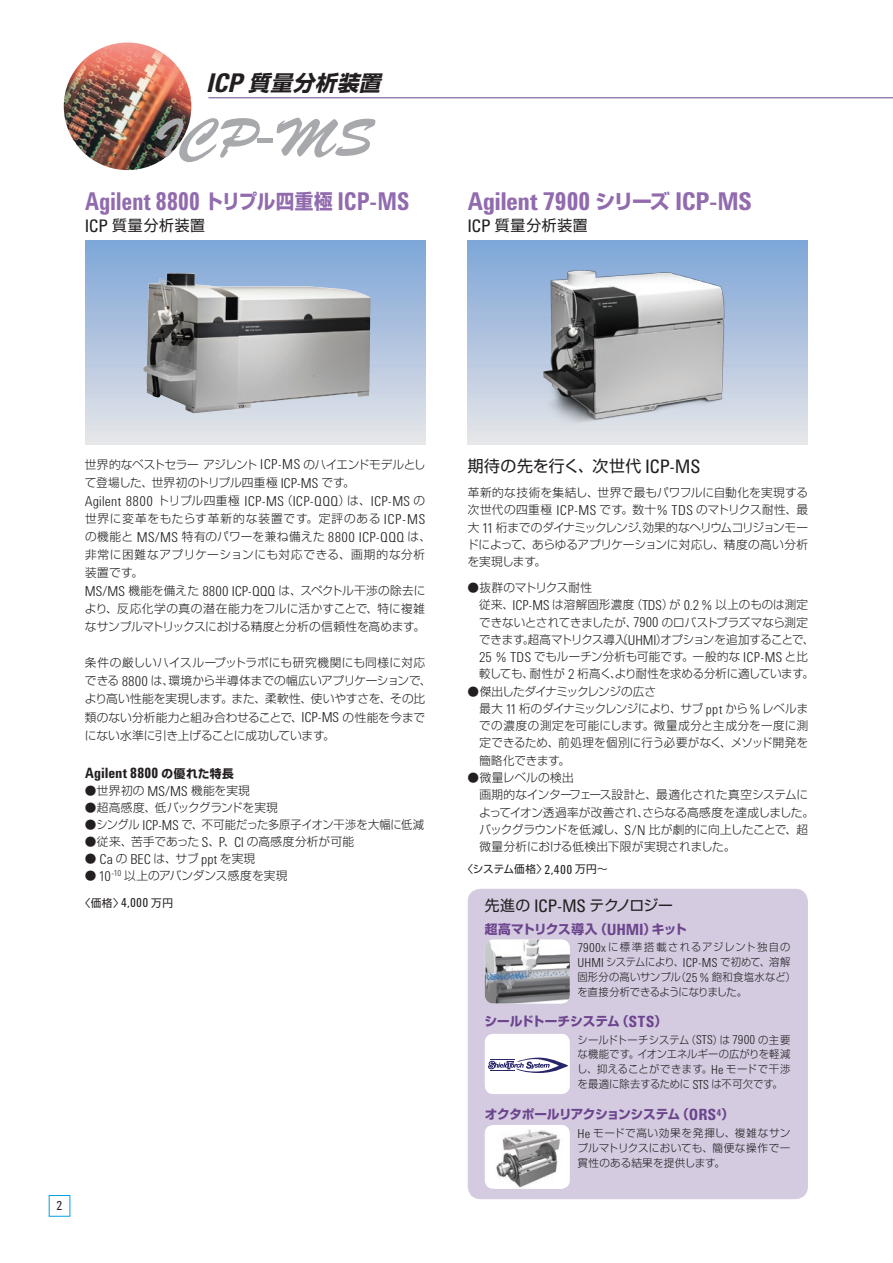
<style>
.page{position:relative;width:893px;height:1263px;background:#fff}
.page>*{position:absolute;margin:0;border:0;box-sizing:border-box;transform-origin:0 0}
.t1{font:53.1px "Brush Script";color:#a8a9ad}
.t2{font:700 25.2px "Agilent Cond";letter-spacing:-.015em;color:#916bae;scale:.92 1}
.t3{font:700 25.2px "Agilent Cond";letter-spacing:-.015em;color:#916bae}
.t4{font:italic 700 21.3px "Shin Go";color:#231f20}
.t5{font:15.9px "Shin Go";letter-spacing:.025em;color:#231f20}
.t6{font:14.85px "Shin Go";letter-spacing:.03em;color:#231f20}
.t7{font:14.85px "Shin Go";letter-spacing:-.02em;color:#231f20}
.t8{font:700 14.55px "Agilent Cond";color:#231f20}
.t9{font:300 14.1px "Agilent Cond";letter-spacing:.025em;color:#231f20}
.t10{font:700 12.75px "Shin Go";letter-spacing:-.045em;color:#6c458d}
.t11{font:700 12.75px "Shin Go";letter-spacing:-.025em;color:#6c458d}
.t12{font:12.75px "Agilent Cond";color:#231f20}
.t13{font:300 11.7px/17.2px "Shin Go";color:#231f20}
.t14{font:300 11.7px/18px "Shin Go";letter-spacing:.03em;color:#231f20}
.t15{font:300 11.7px/18px "Shin Go";letter-spacing:-.025em;color:#231f20}
.t16{font:300 11.7px "Shin Go";letter-spacing:.02em;color:#231f20}
.t17{font:300 10.65px/14.9px "Shin Go";letter-spacing:.015em;color:#231f20;text-align:justify}
.t18{font:10.65px "Shin Go";color:#231f20}
.t19{font:10.65px "Shin Go";letter-spacing:.025em;color:#231f20}
.s1{font-family:"Agilent Cond";font-size:26.55px}
.s2{font-family:"Shin Go";font-size:20.25px}
.s3{font-family:"Agilent Cond";font-size:17.85px}
.s4{font-family:"Agilent Cond";font-size:14.1px}
.s5{font-family:"Shin Go";font-size:11.7px}
.s6{font-family:"Agilent Cond";font-size:12.75px}
.s7{font-family:"Agilent Cond";font-size:19.2px}
.s8{font-family:"Agilent Cond";font-size:15.9px}
</style>
<div class="page">
<div style="left:49px;top:1195px;width:21px;height:21px;border:1px solid #00a1e3"></div>
<img style="left:64px;top:43px;width:127px;height:127px;border-radius:64px">
<hr style="left:208px;top:98px;width:685px;height:1px;background:#6c458d">
<div style="left:468px;top:240px;width:340px;height:204px;background:linear-gradient(to bottom,#7da5d7,#e6e5e8)"></div>
<div style="left:85px;top:240px;width:340px;height:204px;background:linear-gradient(to bottom,#7da5d7,#e6e5e8)"></div>
<img style="left:143px;top:273px;width:228px;height:140px">
<div style="left:468px;top:889px;width:340px;height:310px;background:#d4cbe1;border-radius:13px"></div>
<img style="left:485px;top:940px;width:85px;height:63px">
<div style="left:485px;top:1034px;width:85px;height:60px;background:#fff;border-radius:9px"></div>
<svg style="left:488px;top:1057px;width:80px;height:16px"></svg>
<div style="left:485px;top:1125px;width:85px;height:64px;background:#fff;border-radius:9px"></div>
<img style="left:496px;top:1129px;width:68px;height:60px">
<img style="left:529px;top:260px;width:205px;height:176px">
<h3 class="t4" style="left:206px;top:69px;width:182px"><span class="s1">ICP</span> 質量分析装置</h3>
<h1 class="t1" style="left:154px;top:108px;width:221px">ICP-MS</h1>
<h2 class="t2" style="left:85px;top:187px;width:354px">Agilent 8800 <span class="s2">トリプル四重極</span> ICP-MS</h2>
<p class="t6" style="left:85px;top:216px;width:122px"><span class="s3">ICP</span> 質量分析装置</p>
<h2 class="t3" style="left:468px;top:187px;width:286px">Agilent 7900 <span class="s2">シリーズ</span> ICP-MS</h2>
<p class="t6" style="left:467px;top:216px;width:122px"><span class="s3">ICP</span> 質量分析装置</p>
<p class="t15" style="left:85px;top:455px;width:342px">世界的なベストセラーアジレント <span class="s4">ICP-MS</span> のハイエンドモデルとして登場した、世界初のトリプル四重極 <span class="s4">ICP-MS</span> です。</p>
<p class="t9" style="left:85px;top:493px;width:342px">Agilent 8800 <span class="s5">トリプル四重極</span> ICP-MS<span class="s5">（</span>ICP-QQQ<span class="s5">）は、</span>ICP-MS <span class="s5">の</span></p>
<p class="t14" style="left:85px;top:509px;width:348px">世界に変革をもたらす革新的な装置です。定評のある <span class="s4">ICP-MS</span>の機能と <span class="s4">MS/MS</span> 特有のパワーを兼ね備えた <span class="s4">8800 ICP-QQQ</span> は、非常に困難なアプリケーションにも対応できる、画期的な分析装置です。<br><span class="s4">MS/MS</span> 機能を備えた <span class="s4">8800 ICP-QQQ</span> は、スペクトル干渉の除去により、反応化学の真の潜在能力をフルに活かすことで、特に複雑なサンプルマトリックスにおける精度と分析の信頼性を高めます。</p>
<p class="t13" style="left:85px;top:653px;width:348px;line-height:18px">条件の厳しいハイスループットラボにも研究機関にも同様に対応できる <span class="s4">8800</span> は、環境から半導体までの幅広いアプリケーションで、より高い性能を実現します。また、柔軟性、使いやすさを、その比類のない分析能力と組み合わせることで、<span class="s4">ICP-MS</span> の性能を今までにない水準に引き上げることに成功しています。</p>
<p class="t8" style="left:85px;top:765px;width:150px">Agilent 8800 <span class="s5">の優れた特長</span></p>
<p class="t16" style="left:85px;top:783px;width:167px">●世界初の <span class="s4">MS/MS</span> 機能を実現</p>
<p class="t13" style="left:85px;top:798px;width:195px">●超高感度、低バックグランドを実現</p>
<p class="t13" style="left:85px;top:815px;width:341px">●シングル <span class="s4">ICP-MS</span> で、不可能だった多原子イオン干渉を大幅に低減</p>
<p class="t13" style="left:85px;top:832px;width:271px">●従来、苦手であった <span class="s4">S</span>、<span class="s4">P</span>、<span class="s4">Cl</span> の高感度分析が可能</p>
<p class="t13" style="left:85px;top:849px;width:172px">● <span class="s4">Ca</span> の <span class="s4">BEC</span> は、サブ <span class="s4">ppt</span> を実現</p>
<p class="t13" style="left:85px;top:866px;width:204px">● <span class="s4">10</span><sup>-10</sup> 以上のアバンダンス感度を実現</p>
<p class="t19" style="left:80px;top:895px;width:95px">〈価格〉<span class="s6">4,000</span> 万円</p>
<p class="t12" style="left:57px;top:1198px;width:7px">2</p>
<h3 class="t5" style="left:468px;top:456px;width:234px">期待の先を行く、次世代 <span class="s7">ICP-MS</span></h3>
<p class="t13" style="left:467px;top:484px;width:343px;text-align:justify">革新的な技術を集結し、世界で最もパワフルに自動化を実現する次世代の四重極 <span class="s4">ICP-MS</span> です。数十<span class="s4">% TDS</span> のマトリクス耐性、最大 <span class="s4">11</span> 桁までのダイナミックレンジ、効果的なヘリウムコリジョンモードによって、あらゆるアプリケーションに対応し、精度の高い分析を実現します。</p>
<p class="t13" style="left:479px;top:578px;width:337px;text-indent:-11px">●抜群のマトリクス耐性<br>従来、<span class="s4">ICP-MS</span> は溶解固形濃度（<span class="s4">TDS</span>）が <span class="s4">0.2 %</span> 以上のものは測定できないとされてきましたが、<span class="s4">7900</span> のロバストプラズマなら測定できます。超高マトリクス導入（<span class="s4">UHMI</span>）オプションを追加することで、<span class="s4">25 % TDS</span> でもルーチン分析も可能です。一般的な <span class="s4">ICP-MS</span> と比較しても、耐性が <span class="s4">2</span> 桁高く、より耐性を求める分析に適しています。</p>
<p class="t13" style="left:479px;top:682px;width:330px;text-indent:-12px">●傑出したダイナミックレンジの広さ<br>最大 <span class="s4">11</span> 桁のダイナミックレンジにより、サブ <span class="s4">ppt</span> から <span class="s4">%</span> レベルまでの濃度の測定を可能にします。微量成分と主成分を一度に測定できるため、前処理を個別に行う必要がなく、メソッド開発を簡略化できます。</p>
<p class="t13" style="left:479px;top:768px;width:336px;text-indent:-12px">●微量レベルの検出<br>画期的なインターフェース設計と、最適化された真空システムによってイオン透過率が改善され、さらなる高感度を達成しました。バックグラウンドを低減し、<span class="s4">S/N</span> 比が劇的に向上したことで、超微量分析における低検出下限が実現されました。</p>
<p class="t18" style="left:462px;top:862px;width:147px">〈システム価格〉<span class="s6">2,400</span> 万円～</p>
<p class="t7" style="left:485px;top:895px;width:190px">先進の <span class="s3">ICP-MS</span> テクノロジー</p>
<p class="t10" style="left:485px;top:921px;width:204px">超高マトリクス導入（<span class="s8">UHMI</span>）キット</p>
<p class="t17" style="left:577px;top:939px;width:220px;text-align:left"><span class="s6">7900x</span> に標準搭載されるアジレント独自の<br><span class="s6">UHMI</span> システムにより、<span class="s6">ICP-MS</span> で初めて、溶解固形分の高いサンプル（<span class="s6">25 %</span> 飽和食塩水など）を直接分析できるようになりました。</p>
<p class="t11" style="left:485px;top:1013px;width:184px">シールドトーチシステム（<span class="s8">STS</span>）</p>
<p class="t17" style="left:577px;top:1032px;width:215px">シールドトーチシステム（<span class="s6">STS</span>）は <span class="s6">7900</span> の主要な機能です。イオンエネルギーの広がりを軽減し、抑えることができます。<span class="s6">He</span> モードで干渉を最適に除去するために <span class="s6">STS</span> は不可欠です。</p>
<p class="t10" style="left:485px;top:1106px;width:251px">オクタポールリアクションシステム（<span class="s8">ORS</span><sup>4</sup>）</p>
<p class="t17" style="left:577px;top:1125px;width:214px"><span class="s6">He</span> モードで高い効果を発揮し、複雑なサンプルマトリクスにおいても、簡便な操作で一貫性のある結果を提供します。</p>
</div>
